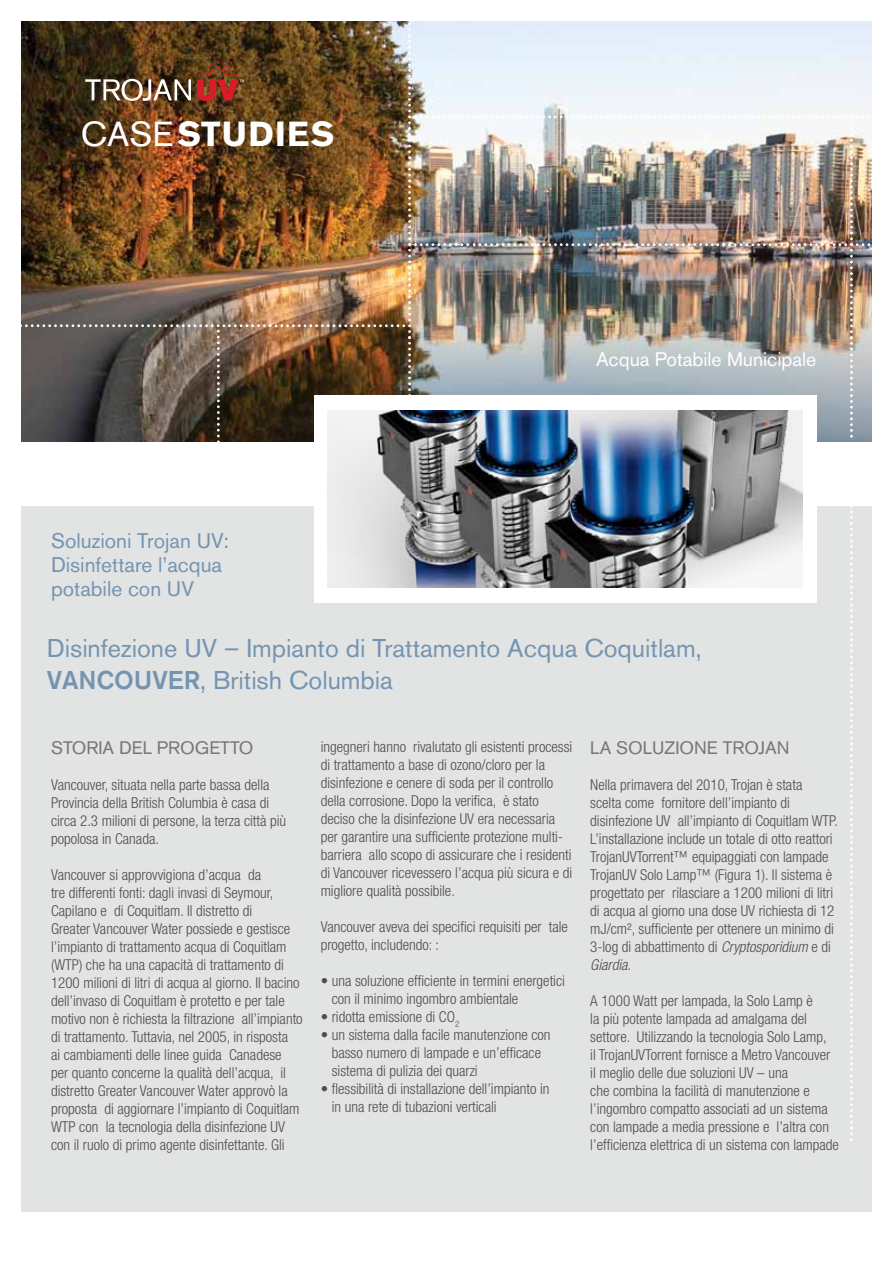
<style>
.page{position:relative;width:893px;height:1263px;background:#fff}
.page>*{position:absolute;margin:0;border:0;box-sizing:border-box;transform-origin:0 0}
.t1{font:700 34.5px "Akzidenz Grotesk BQ";letter-spacing:.04em;color:#fff}
.t2{font:25.5px/31.5px "Akzidenz Grotesk BQ";color:#7494b1}
.t3{font:21px/24px "Akzidenz Grotesk BQ";color:#7494b1}
.t4{font:19.5px "Akzidenz Grotesk BQ";color:#fff}
.t5{font:18px "Akzidenz Grotesk BQ";color:#777776}
.t6{font:300 condensed 15px/18px "Helvetica Neue";color:#4d4d4c}
.s1{font-weight:400}
.s2{font-weight:500}
.s3{font-style:italic}
</style>
<div class="page">
<div style="left:21px;top:506px;width:851px;height:706px;background:#e2e3e3"></div>
<img style="left:21px;top:21px;width:851px;height:1120px">
<h1 class="t1" style="left:81px;top:114px;width:255px"><span class="s1">CASE</span> STUDIES</h1>
<h3 class="t3" style="left:51px;top:528px;width:179px">Soluzioni Trojan UV:<br>Disinfettare l’acqua potabile con UV</h3>
<h3 class="t4" style="left:596px;top:347px;width:222px">Acqua Potabile Municipale</h3>
<h2 class="t2" style="left:47px;top:633px;width:656px">Disinfezione UV – Impianto di Trattamento Acqua Coquitlam,<br><span class="s2">VANCOUVER</span>, British Columbia</h2>
<p class="t5" style="left:51px;top:737px;width:204px">Storia del progetto</p>
<p class="t6" style="left:51px;top:776px;width:237px">Vancouver, situata nella parte bassa della Provincia della British Columbia è casa di circa 2.3 milioni di persone, la terza città più popolosa in Canada.</p>
<p class="t6" style="left:51px;top:866px;width:253px">Vancouver si approvvigiona d’acqua da<br>tre differenti fonti: dagli invasi di Seymour, Capilano e di Coquitlam. Il distretto di<br>Greater Vancouver Water possiede e gestisce l’impianto di trattamento acqua di Coquitlam (WTP) che ha una capacità di trattamento di 1200 milioni di litri di acqua al giorno. Il bacino dell’invaso di Coquitlam è protetto e per tale motivo non è richiesta la filtrazione all’impianto di trattamento. Tuttavia, nel 2005, in risposta<br>ai cambiamenti delle linee guida Canadese<br>per quanto concerne la qualità dell’acqua, il distretto Greater Vancouver Water approvò la proposta di aggiornare l’impianto di Coquitlam WTP con la tecnologia della disinfezione UV con il ruolo di primo agente disinfettante. Gli</p>
<p class="t6" style="left:321px;top:738px;width:253px">ingegneri hanno rivalutato gli esistenti processi di trattamento a base di ozono/cloro per la disinfezione e cenere di soda per il controllo della corrosione. Dopo la verifica, è stato deciso che la disinfezione UV era necessaria per garantire una sufficiente protezione multi&shy;barriera allo scopo di assicurare che i residenti di Vancouver ricevessero l’acqua più sicura e di migliore qualità possibile.</p>
<p class="t6" style="left:321px;top:918px;width:249px">Vancouver aveva dei specifici requisiti per tale progetto, includendo: :</p>
<p class="t6" style="left:332px;top:972px;width:235px;text-indent:-11px">• una soluzione efficiente in termini energetici con il minimo ingombro ambientale</p>
<p class="t6" style="left:321px;top:1008px;width:140px">• ridotta emissione di CO<sub>2</sub></p>
<p class="t6" style="left:332px;top:1026px;width:220px;text-indent:-11px">• un sistema dalla facile manutenzione con basso numero di lampade e un’efficace sistema di pulizia dei quarzi</p>
<p class="t6" style="left:332px;top:1080px;width:219px;text-indent:-11px">• flessibilità di installazione dell’impianto in in una rete di tubazioni verticali</p>
<p class="t5" style="left:590px;top:737px;width:201px">La soluzione Trojan</p>
<p class="t6" style="left:590px;top:776px;width:249px">Nella primavera del 2010, Trojan è stata<br>scelta come fornitore dell’impianto di disinfezione UV all’impianto di Coquitlam WTP.<br>L’installazione include un totale di otto reattori TrojanUVTorrent™ equipaggiati con lampade TrojanUV Solo Lamp™ (Figura 1). Il sistema è progettato per rilasciare a 1200 milioni di litri di acqua al giorno una dose UV richiesta di 12 mJ/cm², sufficiente per ottenere un minimo di 3-log di abbattimento di <span class="s3">Cryptosporidium</span> e di <span class="s3">Giardia</span>.</p>
<p class="t6" style="left:590px;top:992px;width:250px">A 1000 Watt per lampada, la Solo Lamp è<br>la più potente lampada ad amalgama del settore. Utilizzando la tecnologia Solo Lamp,<br>il TrojanUVTorrent fornisce a Metro Vancouver il meglio delle due soluzioni UV – una<br>che combina la facilità di manutenzione e l’ingombro compatto associati ad un sistema con lampade a media pressione e l’altra con l’efficienza elettrica di un sistema con lampade</p>
</div>
